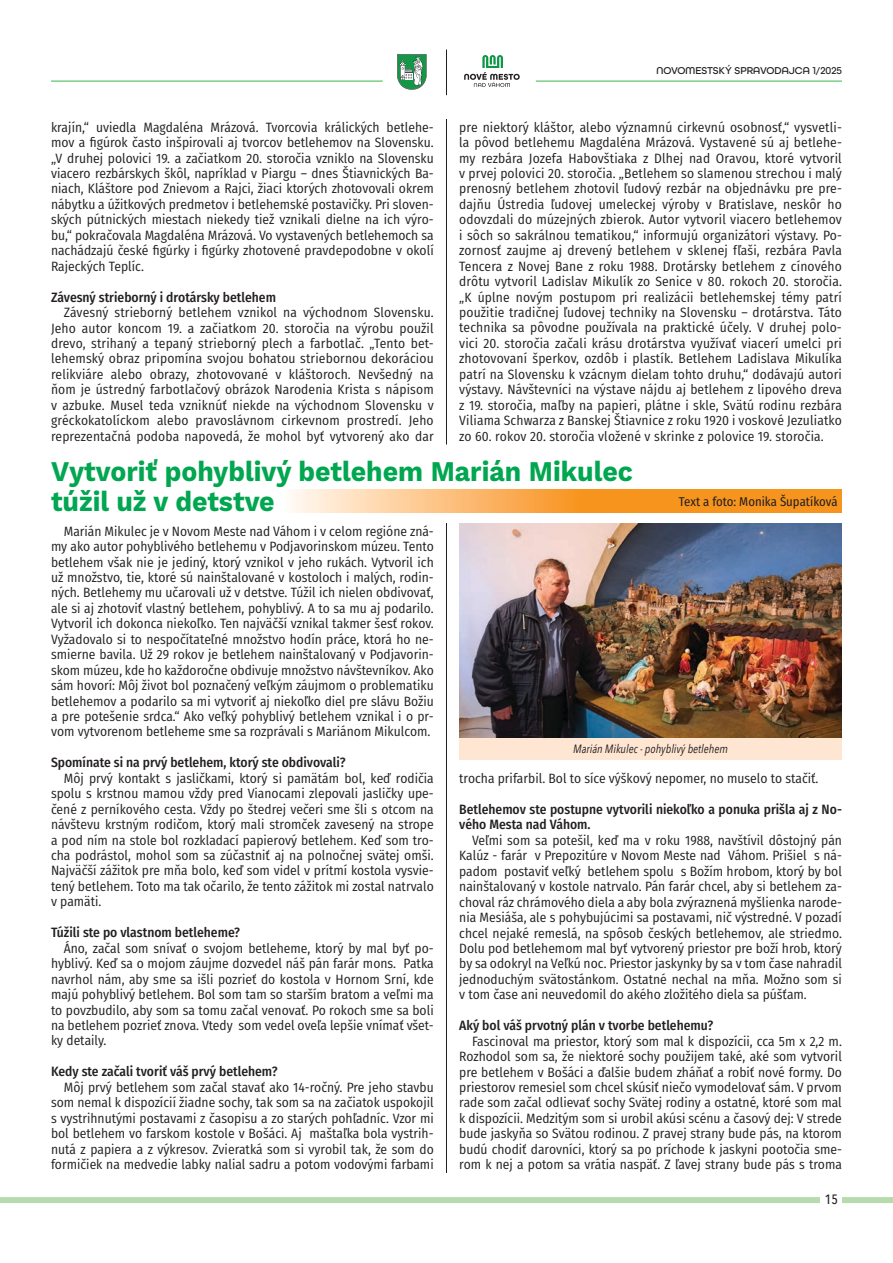
<style>
.page{position:relative;width:893px;height:1263px;background:#fff}
.page>*{position:absolute;margin:0;border:0;box-sizing:border-box;transform-origin:0 0}
.t1{font:700 28.5px/30px "Work Sans";color:#00a650;scale:.93 1}
.t2{font:13.5px/15.5px "Fira Sans Condensed";color:#231f20;text-align:justify}
.t3{font:500 13.5px/15.5px "Fira Sans Condensed";color:#231f20}
.t4{font:500 13.5px "Avenir Next Condensed";color:#231f20}
.t5{font:12.75px "Fira Sans Condensed";color:#231f20}
.t6{font:italic 12px "Avenir Next Condensed";color:#231f20}
.t7{font:500 10.5px "All Round Gothic";color:#231f20}
</style>
<div class="page">
<hr style="left:536px;top:81px;width:306px;height:1px;background:#39b54a">
<hr style="left:51px;top:81px;width:332px;height:1px;background:#39b54a">
<div style="left:0;top:1197px;width:893px;height:6px;background:#b6dcae"></div>
<div style="left:821px;top:1189px;width:21px;height:16px;background:#fff"></div>
<hr style="left:446px;top:50px;width:1px;height:45px;background:#231f20">
<svg style="left:397px;top:54px;width:30px;height:36px"></svg>
<svg style="left:464px;top:55px;width:56px;height:32px"></svg>
<hr style="left:446px;top:119px;width:1px;height:325px;background:#231f20">
<hr style="left:446px;top:523px;width:1px;height:650px;background:#231f20">
<svg style="left:292px;top:490px;width:550px;height:23px"></svg>
<img style="left:459px;top:523px;width:383px;height:215px">
<div style="left:459px;top:738px;width:383px;height:22px;background:#fee6d3"></div>
<p class="t2" style="left:51px;top:119px;width:384px">krajín,“ uviedla Magdaléna Mrázová. Tvorcovia králických betlehe&shy;mov a figúrok často inšpirovali aj tvorcov betlehemov na Slovensku. „V druhej polovici 19. a začiatkom 20. storočia vzniklo na Slovensku viacero rezbárskych škôl, napríklad v Piargu – dnes Štiavnických Ba&shy;niach, Kláštore pod Znievom a Rajci, žiaci ktorých zhotovovali okrem nábytku a úžitkových predmetov i betlehemské postavičky. Pri sloven&shy;ských pútnických miestach niekedy tiež vznikali dielne na ich výro&shy;bu,“ pokračovala Magdaléna Mrázová. Vo vystavených betlehemoch sa nachádzajú české figúrky i figúrky zhotovené pravdepodobne v okolí Rajeckých Teplíc.</p>
<p class="t3" style="left:51px;top:288px;width:227px">Závesný strieborný i drotársky betlehem</p>
<p class="t2" style="left:51px;top:304px;width:384px;text-indent:13px">Závesný strieborný betlehem vznikol na východnom Slovensku.<br>Jeho autor koncom 19. a začiatkom 20. storočia na výrobu použil drevo, strihaný a tepaný strieborný plech a farbotlač. „Tento bet&shy;lehemský obraz pripomína svojou bohatou striebornou dekoráciou relikviáre alebo obrazy, zhotovované v kláštoroch. Nevšedný na ňom je ústredný farbotlačový obrázok Narodenia Krista s nápisom v azbuke. Musel teda vzniknúť niekde na východnom Slovensku v gréckokatolíckom alebo pravoslávnom cirkevnom prostredí. Jeho reprezentačná podoba napovedá, že mohol byť vytvorený ako dar</p>
<p class="t7" style="left:657px;top:64px;width:187px">NOVOMESTSKÝ SPRAVODAJCA 1/2025</p>
<p class="t2" style="left:459px;top:119px;width:384px">pre niektorý kláštor, alebo významnú cirkevnú osobnosť,“ vysvetli&shy;la pôvod betlehemu Magdaléna Mrázová. Vystavené sú aj betlehe&shy;my rezbára Jozefa Habovštiaka z Dlhej nad Oravou, ktoré vytvoril v prvej polovici 20. storočia. „Betlehem so slamenou strechou i malý prenosný betlehem zhotovil ľudový rezbár na objednávku pre pre&shy;dajňu Ústredia ľudovej umeleckej výroby v Bratislave, neskôr ho odovzdali do múzejných zbierok. Autor vytvoril viacero betlehemov i sôch so sakrálnou tematikou,“ informujú organizátori výstavy. Po&shy;zornosť zaujme aj drevený betlehem v sklenej fľaši, rezbára Pavla Tencera z Novej Bane z roku 1988. Drotársky betlehem z cínového drôtu vytvoril Ladislav Mikulík zo Senice v 80. rokoch 20. storočia. „K úplne novým postupom pri realizácii betlehemskej témy patrí použitie tradičnej ľudovej techniky na Slovensku – drotárstva. Táto technika sa pôvodne používala na praktické účely. V druhej polo&shy;vici 20. storočia začali krásu drotárstva využívať viacerí umelci pri zhotovovaní šperkov, ozdôb i plastík. Betlehem Ladislava Mikulíka patrí na Slovensku k vzácnym dielam tohto druhu,“ dodávajú autori výstavy. Návštevníci na výstave nájdu aj betlehem z lipového dreva z 19. storočia, maľby na papieri, plátne i skle, Svätú rodinu rezbára Viliama Schwarza z Banskej Štiavnice z roku 1920 i voskové Jezuliatko zo 60. rokov 20. storočia vložené v skrinke z polovice 19. storočia.</p>
<h1 class="t1" style="left:51px;top:458px;width:627px">Vytvoriť pohyblivý betlehem Marián Mikulec túžil už v detstve</h1>
<p class="t5" style="left:679px;top:492px;width:160px">Text a foto: Monika Šupatíková</p>
<p class="t2" style="left:51px;top:523px;width:384px;text-indent:13px">Marián Mikulec je v Novom Meste nad Váhom i v celom regióne zná&shy;my ako autor pohyblivého betlehemu v Podjavorinskom múzeu. Tento betlehem však nie je jediný, ktorý vznikol v jeho rukách. Vytvoril ich už množstvo, tie, ktoré sú nainštalované v kostoloch i malých, rodin&shy;ných. Betlehemy mu učarovali už v detstve. Túžil ich nielen obdivovať, ale si aj zhotoviť vlastný betlehem, pohyblivý. A to sa mu aj podarilo.<br>Vytvoril ich dokonca niekoľko. Ten najväčší vznikal takmer šesť rokov.<br>Vyžadovalo si to nespočítateľné množstvo hodín práce, ktorá ho ne&shy;smierne bavila. Už 29 rokov je betlehem nainštalovaný v Podjavorin&shy;skom múzeu, kde ho každoročne obdivuje množstvo návštevníkov. Ako sám hovorí: Môj život bol poznačený veľkým záujmom o problematiku betlehemov a podarilo sa mi vytvoriť aj niekoľko diel pre slávu Božiu a pre potešenie srdca.“ Ako veľký pohyblivý betlehem vznikal i o pr&shy;vom vytvorenom betleheme sme sa rozprávali s Mariánom Mikulcom.</p>
<p class="t3" style="left:51px;top:754px;width:296px">Spomínate si na prvý betlehem, ktorý ste obdivovali?</p>
<p class="t2" style="left:51px;top:770px;width:384px;text-indent:13px">Môj prvý kontakt s jasličkami, ktorý si pamätám bol, keď rodičia spolu s krstnou mamou vždy pred Vianocami zlepovali jasličky upe&shy;čené z perníkového cesta. Vždy po štedrej večeri sme šli s otcom na návštevu krstným rodičom, ktorý mali stromček zavesený na strope a pod ním na stole bol rozkladací papierový betlehem. Keď som tro&shy;cha podrástol, mohol som sa zúčastniť aj na polnočnej svätej omši.<br>Najväčší zážitok pre mňa bolo, keď som videl v prítmí kostola vysvie&shy;tený betlehem. Toto ma tak očarilo, že tento zážitok mi zostal natrvalo v pamäti.</p>
<p class="t3" style="left:51px;top:924px;width:191px">Túžili ste po vlastnom betleheme?</p>
<p class="t2" style="left:51px;top:940px;width:384px;text-indent:13px">Áno, začal som snívať o svojom betleheme, ktorý by mal byť po&shy;hyblivý. Keď sa o mojom záujme dozvedel náš pán farár mons. Patka navrhol nám, aby sme sa išli pozrieť do kostola v Hornom Srní, kde majú pohyblivý betlehem. Bol som tam so starším bratom a veľmi ma to povzbudilo, aby som sa tomu začal venovať. Po rokoch sme sa boli na betlehem pozrieť znova. Vtedy som vedel oveľa lepšie vnímať všet&shy;ky detaily.</p>
<p class="t3" style="left:51px;top:1063px;width:228px">Kedy ste začali tvoriť váš prvý betlehem?</p>
<p class="t2" style="left:51px;top:1079px;width:384px;text-indent:13px">Môj prvý betlehem som začal stavať ako 14-ročný. Pre jeho stavbu som nemal k dispozícií žiadne sochy, tak som sa na začiatok uspokojil s vystrihnutými postavami z časopisu a zo starých pohľadníc. Vzor mi bol betlehem vo farskom kostole v Bošáci. Aj maštaľka bola vystrih&shy;nutá z papiera a z výkresov. Zvieratká som si vyrobil tak, že som do formičiek na medvedie labky nalial sadru a potom vodovými farbami</p>
<p class="t6" style="left:573px;top:741px;width:156px">Marián Mikulec - pohyblivý betlehem</p>
<p class="t2" style="left:459px;top:770px;width:361px">trocha prifarbil. Bol to síce výškový nepomer, no muselo to stačiť.</p>
<p class="t3" style="left:459px;top:801px;width:384px">Betlehemov ste postupne vytvorili niekoľko a ponuka prišla aj z No&shy;vého Mesta nad Váhom.</p>
<p class="t2" style="left:459px;top:832px;width:384px;text-indent:13px">Veľmi som sa potešil, keď ma v roku 1988, navštívil dôstojný pán Kalúz - farár v Prepozitúre v Novom Meste nad Váhom. Prišiel s ná&shy;padom postaviť veľký betlehem spolu s Božím hrobom, ktorý by bol nainštalovaný v kostole natrvalo. Pán farár chcel, aby si betlehem za&shy;choval ráz chrámového diela a aby bola zvýraznená myšlienka narode&shy;nia Mesiáša, ale s pohybujúcimi sa postavami, nič výstredné. V pozadí chcel nejaké remeslá, na spôsob českých betlehemov, ale striedmo.<br>Dolu pod betlehemom mal byť vytvorený priestor pre boží hrob, ktorý by sa odokryl na Veľkú noc. Priestor jaskynky by sa v tom čase nahradil jednoduchým svätostánkom. Ostatné nechal na mňa. Možno som si v tom čase ani neuvedomil do akého zložitého diela sa púšťam.</p>
<p class="t3" style="left:459px;top:1017px;width:256px">Aký bol váš prvotný plán v tvorbe betlehemu?</p>
<p class="t2" style="left:459px;top:1033px;width:384px;text-indent:13px">Fascinoval ma priestor, ktorý som mal k dispozícii, cca 5m x 2,2 m.<br>Rozhodol som sa, že niektoré sochy použijem také, aké som vytvoril pre betlehem v Bošáci a ďalšie budem zháňať a robiť nové formy. Do priestorov remesiel som chcel skúsiť niečo vymodelovať sám. V prvom rade som začal odlievať sochy Svätej rodiny a ostatné, ktoré som mal k dispozícii. Medzitým som si urobil akúsi scénu a časový dej: V strede bude jaskyňa so Svätou rodinou. Z pravej strany bude pás, na ktorom budú chodiť darovníci, ktorý sa po príchode k jaskyni pootočia sme&shy;rom k nej a potom sa vrátia naspäť. Z ľavej strany bude pás s troma</p>
<p class="t4" style="left:825px;top:1191px;width:15px">15</p>
</div>
